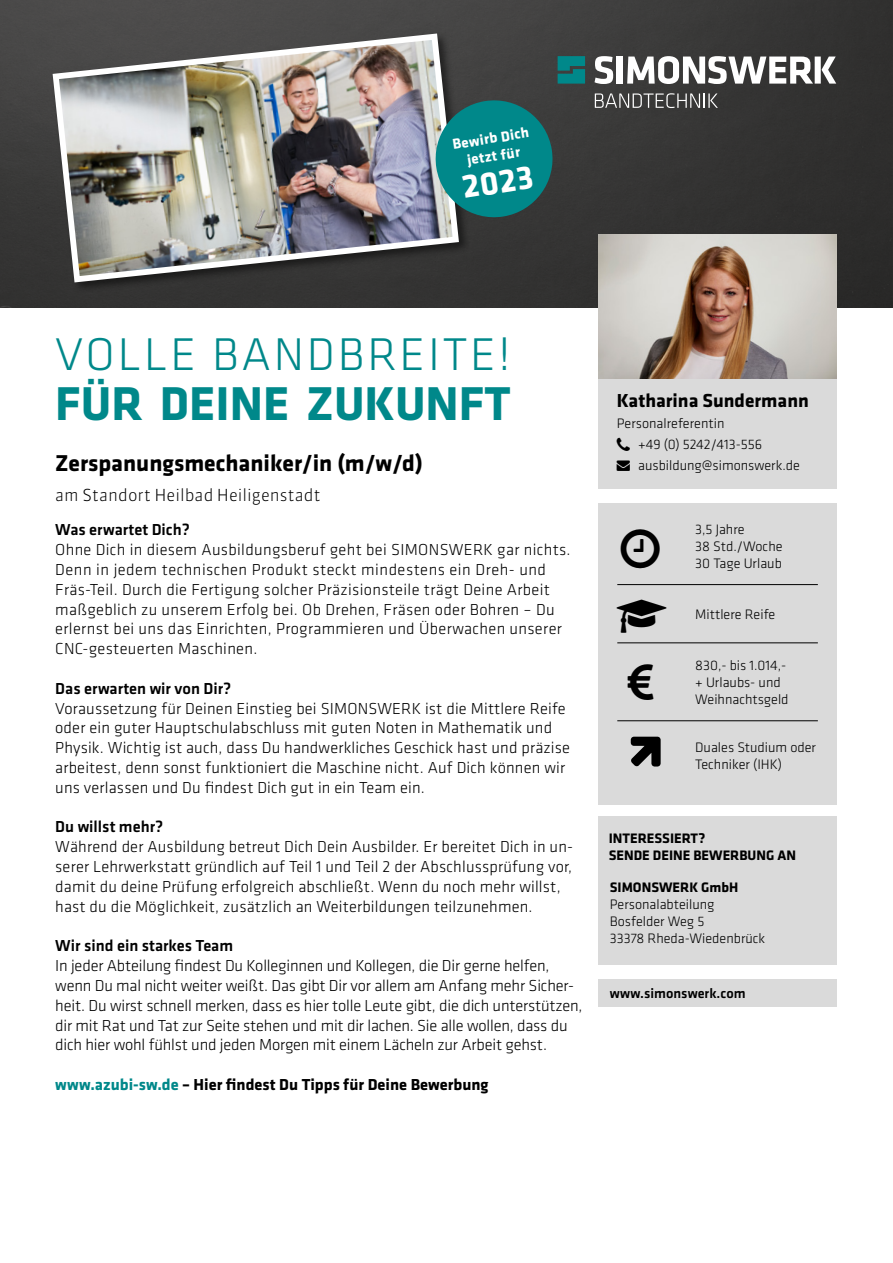
<style>
.page{position:relative;width:893px;height:1263px;background:#fff}
.page>*{position:absolute;margin:0;border:0;box-sizing:border-box;transform-origin:0 0}
.t1{font:700 49.2px "Klavika Basic";color:#00888a}
.t2{font:300 47.55px "Klavika Basic";letter-spacing:.06em;color:#00888a}
.t3{font:700 34.05px "Klavika Basic";color:#fff}
.t4{font:700 23.7px "Klavika Basic";color:#000}
.t5{font:700 19.5px "Klavika Basic";color:#000}
.t6{font:300 16.5px/19.8px "Klavika Basic";letter-spacing:.01em;color:#000}
.t7{font:300 16.5px/19.8px "Klavika Basic";letter-spacing:-.01em;color:#000}
.t8{font:500 16.5px "Klavika Basic";color:#000}
.t9{font:700 16.5px "Klavika Basic";color:#000}
.t10{font:300 16.5px "Sanuk Pro";color:#000}
.t11{font:700 15px/17.7px "Klavika Basic";color:#fff;text-align:center}
.t12{font:300 14.25px/17.1px "Klavika Basic";color:#000}
.t13{font:700 14.25px/17.1px "Klavika Basic";color:#000}
.t14{font:500 14.25px "Klavika Basic";color:#000}
.s1{color:#00888a}
</style>
<div class="page">
<img style="left:0;top:0;width:893px;height:307px">
<div style="left:51px;top:32px;width:419px;height:262px;background:#000;opacity:.5"></div>
<img style="left:49px;top:30px;width:413px;height:256px">
<svg style="left:431px;top:96px;width:126px;height:126px;background:#217d7e"></svg>
<div style="left:598px;top:503px;width:238px;height:301px;background:#dadada"></div>
<div style="left:598px;top:378px;width:238px;height:111px;background:#dadada"></div>
<div style="left:598px;top:816px;width:238px;height:149px;background:#dadada"></div>
<svg style="left:558px;top:56px;width:27px;height:28px"></svg>
<svg style="left:594px;top:56px;width:19px;height:28px"></svg>
<div style="left:617px;top:57px;width:6px;height:27px;background:#fff"></div>
<svg style="left:627px;top:56px;width:209px;height:28px"></svg>
<svg style="left:595px;top:93px;width:123px;height:15px;background:#6a6a69"></svg>
<div style="left:598px;top:979px;width:238px;height:27px;background:#dadada"></div>
<hr style="left:617px;top:584px;width:201px;height:1px;background:#000">
<hr style="left:617px;top:642px;width:201px;height:1px;background:#000">
<hr style="left:617px;top:720px;width:201px;height:1px;background:#000">
<img style="left:598px;top:235px;width:238px;height:143px">
<p class="t11" style="left:451px;top:135px;width:79px;rotate:-9deg">Bewirb Dich jetzt für</p>
<h3 class="t3" style="left:459px;top:163px;width:73px;rotate:-9deg">2023</h3>
<h2 class="t2" style="left:55px;top:326px;width:457px">VOLLE BANDBREITE!</h2>
<h1 class="t1" style="left:55px;top:368px;width:457px">FÜR DEINE ZUKUNFT</h1>
<h3 class="t4" style="left:55px;top:446px;width:369px">Zerspanungsmechaniker/in (m/w/d)</h3>
<p class="t10" style="left:55px;top:483px;width:267px">am Standort Heilbad Heiligenstadt</p>
<p class="t8" style="left:55px;top:519px;width:136px">Was erwartet Dich?</p>
<p class="t6" style="left:55px;top:540px;width:517px">Ohne Dich in diesem Ausbildungsberuf geht bei SIMONSWERK gar nichts.<br>Denn in jedem technischen Produkt steckt mindestens ein Dreh- und Fräs-Teil. Durch die Fertigung solcher Präzisionsteile trägt Deine Arbeit maßgeblich zu unserem Erfolg bei. Ob Drehen, Fräsen oder Bohren – Du erlernst bei uns das Einrichten, Programmieren und Überwachen unserer CNC-gesteuerten Maschinen.</p>
<p class="t8" style="left:55px;top:677px;width:178px">Das erwarten wir von Dir?</p>
<p class="t6" style="left:55px;top:698px;width:516px">Voraussetzung für Deinen Einstieg bei SIMONSWERK ist die Mittlere Reife oder ein guter Hauptschulabschluss mit guten Noten in Mathematik und Physik. Wichtig ist auch, dass Du handwerkliches Geschick hast und präzise arbeitest, denn sonst funktioniert die Maschine nicht. Auf Dich können wir uns verlassen und Du findest Dich gut in ein Team ein.</p>
<p class="t8" style="left:55px;top:816px;width:109px">Du willst mehr?</p>
<p class="t6" style="left:55px;top:837px;width:519px">Während der Ausbildung betreut Dich Dein Ausbilder. Er bereitet Dich in un&shy;serer Lehrwerkstatt gründlich auf Teil 1 und Teil 2 der Abschlussprüfung vor, damit du deine Prüfung erfolgreich abschließt. Wenn du noch mehr willst, hast du die Möglichkeit, zusätzlich an Weiterbildungen teilzunehmen.</p>
<p class="t8" style="left:55px;top:935px;width:179px">Wir sind ein starkes Team</p>
<p class="t7" style="left:55px;top:955px;width:529px">In jeder Abteilung findest Du Kolleginnen und Kollegen, die Dir gerne helfen, wenn Du mal nicht weiter weißt. Das gibt Dir vor allem am Anfang mehr Sicher&shy;heit. Du wirst schnell merken, dass es hier tolle Leute gibt, die dich unterstützen, dir mit Rat und Tat zur Seite stehen und mit dir lachen. Sie alle wollen, dass du dich hier wohl fühlst und jeden Morgen mit einem Lächeln zur Arbeit gehst.</p>
<p class="t9" style="left:55px;top:1072px;width:435px"><span class="s1">www.azubi-sw.de</span> – Hier findest Du Tipps für Deine Bewerbung</p>
<p class="t5" style="left:617px;top:386px;width:194px">Katharina Sundermann</p>
<p class="t12" style="left:638px;top:413px;width:163px;line-height:21px;text-indent:-21px">Personalreferentin<br>+49 (0) 5242/413-556 ausbildung@simonswerk.de</p>
<p class="t12" style="left:695px;top:521px;width:89px">3,5 Jahre<br>38 Std./Woche<br>30 Tage Urlaub</p>
<p class="t12" style="left:695px;top:606px;width:82px">Mittlere Reife</p>
<p class="t12" style="left:695px;top:657px;width:95px">830,- bis 1.014,- + Urlaubs- und<br>Weihnachtsgeld</p>
<p class="t12" style="left:695px;top:738px;width:122px">Duales Studium oder<br>Techniker (IHK)</p>
<p class="t13" style="left:609px;top:829px;width:189px">INTERESSIERT?<br>SENDE DEINE BEWERBUNG AN</p>
<p class="t13" style="left:610px;top:878px;width:130px">SIMONSWERK GmbH</p>
<p class="t12" style="left:610px;top:896px;width:157px">Personalabteilung<br>Bosfelder Weg 5<br>33378 Rheda-Wiedenbrück</p>
<p class="t14" style="left:610px;top:984px;width:137px">www.simonswerk.com</p>
</div>
